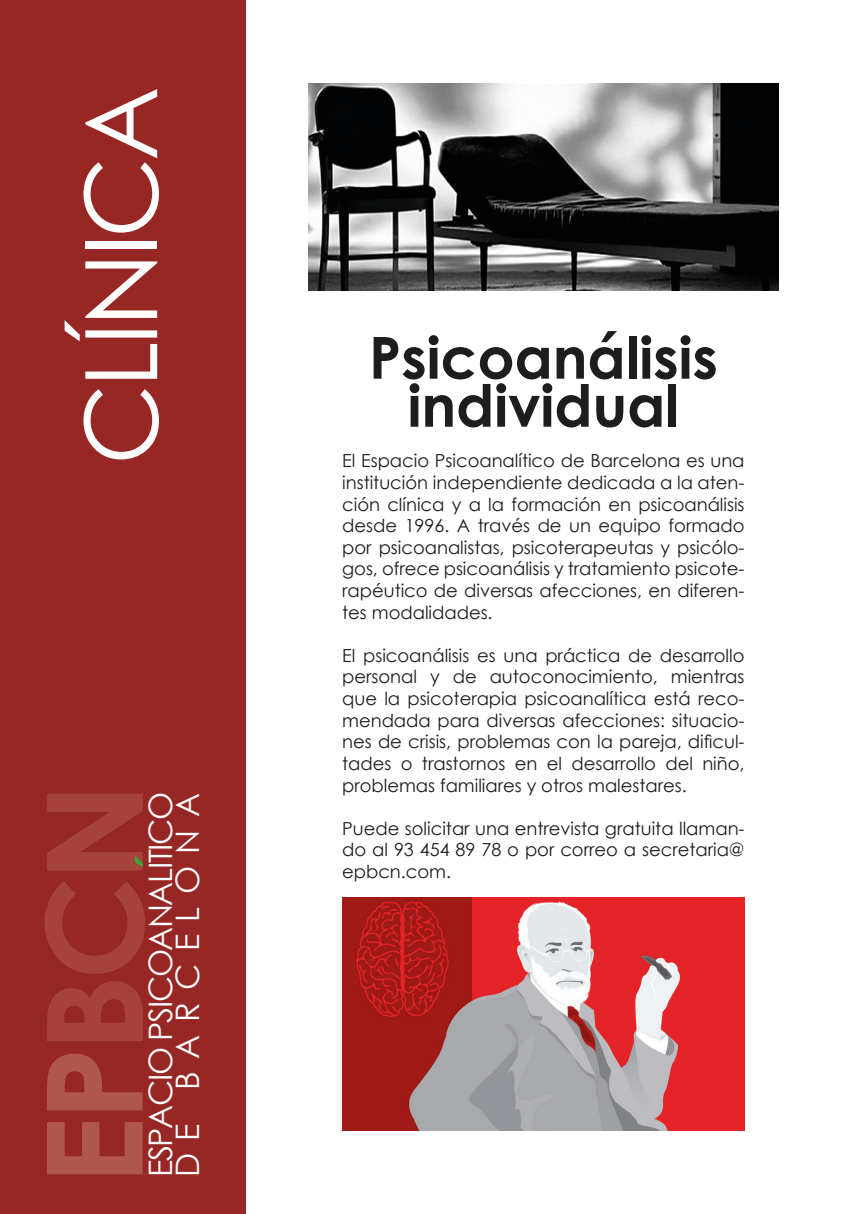
<style>
.page{position:relative;width:862px;height:1214px;background:#fff}
.page>*{position:absolute;margin:0;border:0;box-sizing:border-box;transform-origin:0 0}
.t1{font:700 133.2px "Century Gothic";letter-spacing:-.04em;color:#a5433a}
.t2{font:100px "Century Gothic";letter-spacing:-.04em;color:#fff}
.t3{font:700 58px "Century Gothic";color:#1d1d1b}
.t4{font:700 42px "Century Gothic";color:#3fa535}
.t5{font:32.4px "Century Gothic";letter-spacing:-.045em;color:#fff}
.t6{font:32.4px "Century Gothic";letter-spacing:.38em;color:#fff}
.t7{font:18px/21.6px "Century Gothic";color:#1d1d1b;text-align:justify}
.s1{color:#af574c}
</style>
<div class="page">
<div style="left:0;top:0;width:245px;height:1213px;background:#972725"></div>
<img style="left:308px;top:83px;width:470px;height:208px">
<img style="left:342px;top:897px;width:402px;height:233px">
<p class="t2" style="left:51px;top:465px;width:379px;rotate:-90deg">CLÍNICA</p>
<p class="t5" style="left:138px;top:1177px;width:387px;rotate:-90deg">ESPACIO PSICOANALITICO</p>
<p class="t6" style="left:165px;top:1177px;width:385px;rotate:-90deg">DE BARCELONA</p>
<p class="t1" style="left:-7px;top:1185px;width:404px;rotate:-90deg"><span class="s1">EP</span>BCN</p>
<p class="t4" style="left:122px;top:871px;width:19px;rotate:-90deg">´</p>
<p class="t3" style="left:369px;top:313px;width:350px">Psicoanálisis</p>
<p class="t3" style="left:407px;top:361px;width:273px">individual</p>
<p class="t7" style="left:342px;top:449px;width:404px">El Espacio Psicoanalítico de Barcelona es una institución independiente dedicada a la aten&shy;ción clínica y a la formación en psicoanálisis desde 1996. A través de un equipo formado por psicoanalistas, psicoterapeutas y psicólo&shy;gos, ofrece psicoanálisis y tratamiento psicote&shy;rapéutico de diversas afecciones, en diferen&shy;tes modalidades.</p>
<p class="t7" style="left:342px;top:644px;width:404px">El psicoanálisis es una práctica de desarrollo personal y de autoconocimiento, mientras que la psicoterapia psicoanalítica está reco&shy;mendada para diversas afecciones: situacio&shy;nes de crisis, problemas con la pareja, dificul&shy;tades o trastornos en el desarrollo del niño, problemas familiares y otros malestares.</p>
<p class="t7" style="left:342px;top:817px;width:404px">Puede solicitar una entrevista gratuita llaman&shy;do al 93 454 89 78 o por correo a secretaria@ epbcn.com.</p>
</div>
